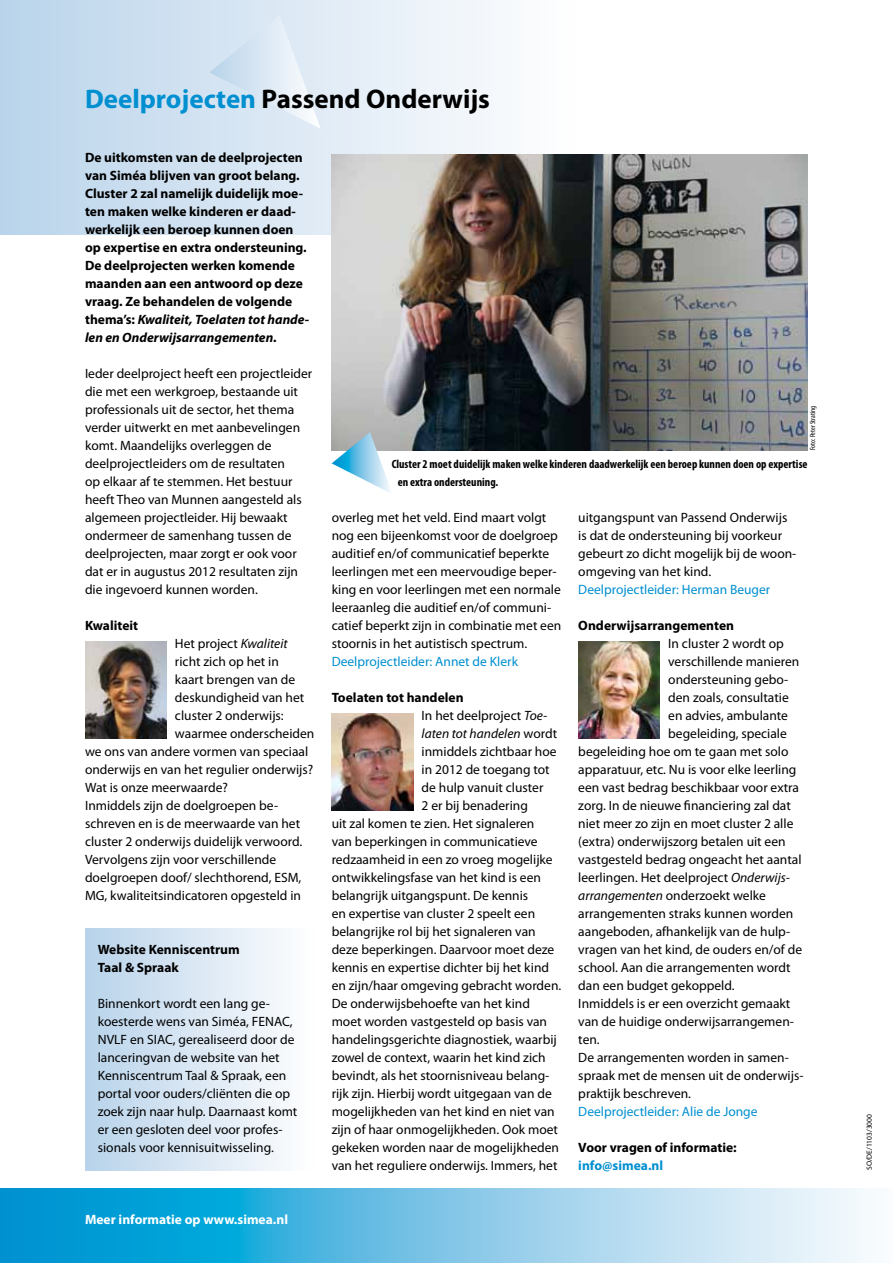
<style>
.page{position:relative;width:893px;height:1263px;background:#fff}
.page>*{position:absolute;margin:0;border:0;box-sizing:border-box;transform-origin:0 0}
.t1{font:700 27px "Myriad Pro";color:#000}
.t2{font:13.5px/18px "Myriad Pro";color:#000}
.t3{font:700 13.5px/18px "Myriad Pro";color:#000}
.t4{font:13.5px "Myriad Pro";color:#008fd0}
.t5{font:700 13.5px "Myriad Pro";color:#fff}
.t6{font:italic 13.5px "Myriad Pro";color:#000}
.t7{font:700 13.5px "Myriad Pro";color:#008fd0}
.t8{font:700 condensed 12px/18px "Myriad Pro";color:#000}
.t9{font:condensed 7.5px "Myriad Pro";color:#000}
.t10{font:7.5px "Myriad Pro";color:#000}
.s1{color:#008fd0}
.s2{font-style:italic}
.s3{font-style:normal}
</style>
<div class="page">
<div style="left:0;top:0;width:578px;height:234px;background:linear-gradient(to right,#bbd4eb,#fdfdfd)"></div>
<svg style="left:0;top:1188px;width:867px;height:75px;background:#70c3e6"></svg>
<img style="left:85px;top:641px;width:81px;height:97px">
<img style="left:578px;top:641px;width:82px;height:97px">
<img style="left:332px;top:713px;width:81px;height:97px">
<div style="left:85px;top:929px;width:230px;height:241px;background:linear-gradient(to right,#b8d3ea,#fffeff)"></div>
<svg style="left:209px;top:15px;width:112px;height:114px;background:#dbe8f4"></svg>
<img style="left:332px;top:155px;width:476px;height:295px">
<svg style="left:332px;top:432px;width:60px;height:60px"></svg>
<h1 class="t1" style="left:85px;top:81px;width:406px"><span class="s1">Deelprojecten</span> Passend Onderwijs</h1>
<p class="t3" style="left:85px;top:148px;width:225px">De uitkomsten van de deelprojecten van Siméa blijven van groot belang.<br>Cluster 2 zal namelijk duidelijk moe&shy;ten maken welke kinderen er daad&shy;werkelijk een beroep kunnen doen op expertise en extra ondersteuning.<br>De deelprojecten werken komende maanden aan een antwoord op deze vraag. Ze behandelen de volgende thema’s: <span class="s2">Kwaliteit, Toelaten tot hande&shy;len en Onderwijsarrangementen.</span></p>
<p class="t2" style="left:85px;top:365px;width:229px">Ieder deelproject heeft een projectleider die met een werkgroep, bestaande uit professionals uit de sector, het thema verder uitwerkt en met aanbevelingen komt. Maandelijks overleggen de deelprojectleiders om de resultaten<br>op elkaar af te stemmen. Het bestuur heeft Theo van Munnen aangesteld als algemeen projectleider. Hij bewaakt ondermeer de samenhang tussen de deelprojecten, maar zorgt er ook voor dat er in augustus 2012 resultaten zijn die ingevoerd kunnen worden.</p>
<p class="t3" style="left:85px;top:616px;width:55px">Kwaliteit</p>
<p class="t2" style="left:175px;top:635px;width:114px">Het project <span class="s2">Kwaliteit</span></p>
<p class="t2" style="left:175px;top:653px;width:105px">richt zich op het in</p>
<p class="t2" style="left:175px;top:671px;width:122px">kaart brengen van de</p>
<p class="t2" style="left:175px;top:689px;width:131px">deskundigheid van het</p>
<p class="t2" style="left:175px;top:707px;width:110px">cluster 2 onderwijs:</p>
<p class="t2" style="left:175px;top:725px;width:141px">waarmee onderscheiden</p>
<p class="t2" style="left:85px;top:743px;width:225px">we ons van andere vormen van speciaal</p>
<p class="t2" style="left:85px;top:761px;width:230px">onderwijs en van het regulier onderwijs?</p>
<p class="t2" style="left:85px;top:779px;width:144px">Wat is onze meerwaarde?</p>
<p class="t2" style="left:85px;top:797px;width:195px">Inmiddels zijn de doelgroepen be-</p>
<p class="t2" style="left:85px;top:815px;width:217px">schreven en is de meerwaarde van het</p>
<p class="t2" style="left:85px;top:833px;width:219px">cluster 2 onderwijs duidelijk verwoord.</p>
<p class="t2" style="left:85px;top:851px;width:193px">Vervolgens zijn voor verschillende</p>
<p class="t2" style="left:85px;top:869px;width:218px">doelgroepen doof/ slechthorend, ESM,</p>
<p class="t2" style="left:85px;top:887px;width:217px">MG, kwaliteitsindicatoren opgesteld in</p>
<p class="t3" style="left:98px;top:940px;width:143px">Website Kenniscentrum<br>Taal &amp; Spraak</p>
<p class="t2" style="left:98px;top:995px;width:201px">Binnenkort wordt een lang ge&shy;koesterde wens van Siméa, FENAC, NVLF en SIAC, gerealiseerd door de lanceringvan de website van het Kenniscentrum Taal &amp; Spraak, een portal voor ouders/cliënten die op zoek zijn naar hulp. Daarnaast komt er een gesloten deel voor profes&shy;sionals voor kennisuitwisseling.</p>
<p class="t5" style="left:85px;top:1210px;width:204px">Meer informatie op www.simea.nl</p>
<p class="t9" style="left:808px;top:450px;width:46px;rotate:-90deg">Foto: Peter Strating</p>
<p class="t8" style="left:398px;top:455px;width:411px;text-indent:-6px">Cluster 2 moet duidelijk maken welke kinderen daadwerkelijk een beroep kunnen doen op expertise en extra ondersteuning.</p>
<p class="t2" style="left:332px;top:509px;width:231px">overleg met het veld. Eind maart volgt nog een bijeenkomst voor de doelgroep auditief en/of communicatief beperkte leerlingen met een meervoudige beper&shy;king en voor leerlingen met een normale leeraanleg die auditief en/of communi&shy;catief beperkt zijn in combinatie met een stoornis in het autistisch spectrum.</p>
<p class="t4" style="left:332px;top:654px;width:188px">Deelprojectleider: Annet de Klerk</p>
<p class="t3" style="left:332px;top:688px;width:133px">Toelaten tot handelen</p>
<p class="t2" style="left:422px;top:707px;width:127px">In het deelproject <span class="s2">Toe-</span></p>
<p class="t6" style="left:422px;top:726px;width:137px">laten tot handelen <span class="s3">wordt</span></p>
<p class="t2" style="left:422px;top:743px;width:136px">inmiddels zichtbaar hoe</p>
<p class="t2" style="left:422px;top:761px;width:130px">in 2012 de toegang tot</p>
<p class="t2" style="left:422px;top:779px;width:123px">de hulp vanuit cluster</p>
<p class="t2" style="left:422px;top:797px;width:108px">2 er bij benadering</p>
<p class="t2" style="left:332px;top:815px;width:204px">uit zal komen te zien. Het signaleren</p>
<p class="t2" style="left:332px;top:833px;width:208px">van beperkingen in communicatieve</p>
<p class="t2" style="left:332px;top:851px;width:223px">redzaamheid in een zo vroeg mogelijke</p>
<p class="t2" style="left:332px;top:869px;width:211px">ontwikkelingsfase van het kind is een</p>
<p class="t2" style="left:332px;top:887px;width:198px">belangrijk uitgangspunt. De kennis</p>
<p class="t2" style="left:332px;top:904px;width:205px">en expertise van cluster 2 speelt een</p>
<p class="t2" style="left:332px;top:922px;width:206px">belangrijke rol bij het signaleren van</p>
<p class="t2" style="left:332px;top:940px;width:224px">deze beperkingen. Daarvoor moet deze</p>
<p class="t2" style="left:332px;top:958px;width:219px">kennis en expertise dichter bij het kind</p>
<p class="t2" style="left:332px;top:976px;width:231px">en zijn/haar omgeving gebracht worden.</p>
<p class="t2" style="left:332px;top:994px;width:200px">De onderwijsbehoefte van het kind</p>
<p class="t2" style="left:332px;top:1012px;width:217px">moet worden vastgesteld op basis van</p>
<p class="t2" style="left:332px;top:1030px;width:227px">handelingsgerichte diagnostiek, waarbij</p>
<p class="t2" style="left:332px;top:1048px;width:216px">zowel de context, waarin het kind zich</p>
<p class="t2" style="left:332px;top:1066px;width:219px">bevindt, als het stoornisniveau belang-</p>
<p class="t2" style="left:332px;top:1084px;width:222px">rijk zijn. Hierbij wordt uitgegaan van de</p>
<p class="t2" style="left:332px;top:1102px;width:225px">mogelijkheden van het kind en niet van</p>
<p class="t2" style="left:332px;top:1120px;width:228px">zijn of haar onmogelijkheden. Ook moet</p>
<p class="t2" style="left:332px;top:1138px;width:229px">gekeken worden naar de mogelijkheden</p>
<p class="t2" style="left:332px;top:1156px;width:227px">van het reguliere onderwijs. Immers, het</p>
<p class="t2" style="left:578px;top:508px;width:220px">uitgangspunt van Passend Onderwijs is dat de ondersteuning bij voorkeur gebeurt zo dicht mogelijk bij de woon&shy;omgeving van het kind.</p>
<p class="t4" style="left:578px;top:582px;width:193px">Deelprojectleider: Herman Beuger</p>
<p class="t3" style="left:578px;top:616px;width:157px">Onderwijsarrangementen</p>
<p class="t2" style="left:668px;top:634px;width:117px">In cluster 2 wordt op</p>
<p class="t2" style="left:668px;top:652px;width:133px">verschillende manieren</p>
<p class="t2" style="left:668px;top:670px;width:121px">ondersteuning gebo-</p>
<p class="t2" style="left:668px;top:688px;width:122px">den zoals, consultatie</p>
<p class="t2" style="left:668px;top:706px;width:121px">en advies, ambulante</p>
<p class="t2" style="left:668px;top:724px;width:120px">begeleiding, speciale</p>
<p class="t2" style="left:578px;top:742px;width:212px">begeleiding hoe om te gaan met solo</p>
<p class="t2" style="left:578px;top:760px;width:220px">apparatuur, etc. Nu is voor elke leerling</p>
<p class="t2" style="left:578px;top:778px;width:222px">een vast bedrag beschikbaar voor extra</p>
<p class="t2" style="left:578px;top:796px;width:214px">zorg. In de nieuwe financiering zal dat</p>
<p class="t2" style="left:578px;top:814px;width:217px">niet meer zo zijn en moet cluster 2 alle</p>
<p class="t2" style="left:578px;top:832px;width:209px">(extra) onderwijszorg betalen uit een</p>
<p class="t2" style="left:578px;top:850px;width:225px">vastgesteld bedrag ongeacht het aantal</p>
<p class="t2" style="left:578px;top:868px;width:213px">leerlingen. Het deelproject <span class="s2">Onderwijs-</span></p>
<p class="t2" style="left:578px;top:886px;width:189px"><span class="s2">arrangementen</span> onderzoekt welke</p>
<p class="t2" style="left:578px;top:904px;width:217px">arrangementen straks kunnen worden</p>
<p class="t2" style="left:578px;top:922px;width:213px">aangeboden, afhankelijk van de hulp-</p>
<p class="t2" style="left:578px;top:940px;width:225px">vragen van het kind, de ouders en/of de</p>
<p class="t2" style="left:578px;top:958px;width:214px">school. Aan die arrangementen wordt</p>
<p class="t2" style="left:578px;top:976px;width:158px">dan een budget gekoppeld.</p>
<p class="t2" style="left:578px;top:994px;width:214px">Inmiddels is er een overzicht gemaakt</p>
<p class="t2" style="left:578px;top:1012px;width:217px">van de huidige onderwijsarrangemen-</p>
<p class="t2" style="left:578px;top:1030px;width:23px">ten.</p>
<p class="t2" style="left:578px;top:1048px;width:212px">De arrangementen worden in samen-</p>
<p class="t2" style="left:578px;top:1066px;width:227px">spraak met de mensen uit de onderwijs-</p>
<p class="t2" style="left:578px;top:1084px;width:114px">praktijk beschreven.</p>
<p class="t4" style="left:578px;top:1104px;width:181px">Deelprojectleider: Alie de Jonge</p>
<p class="t3" style="left:578px;top:1138px;width:160px">Voor vragen of informatie:</p>
<p class="t7" style="left:578px;top:1156px;width:86px">info@simea.nl</p>
<p class="t10" style="left:865px;top:1170px;width:58px;rotate:-90deg">SO/DE/1103/3000</p>
</div>
